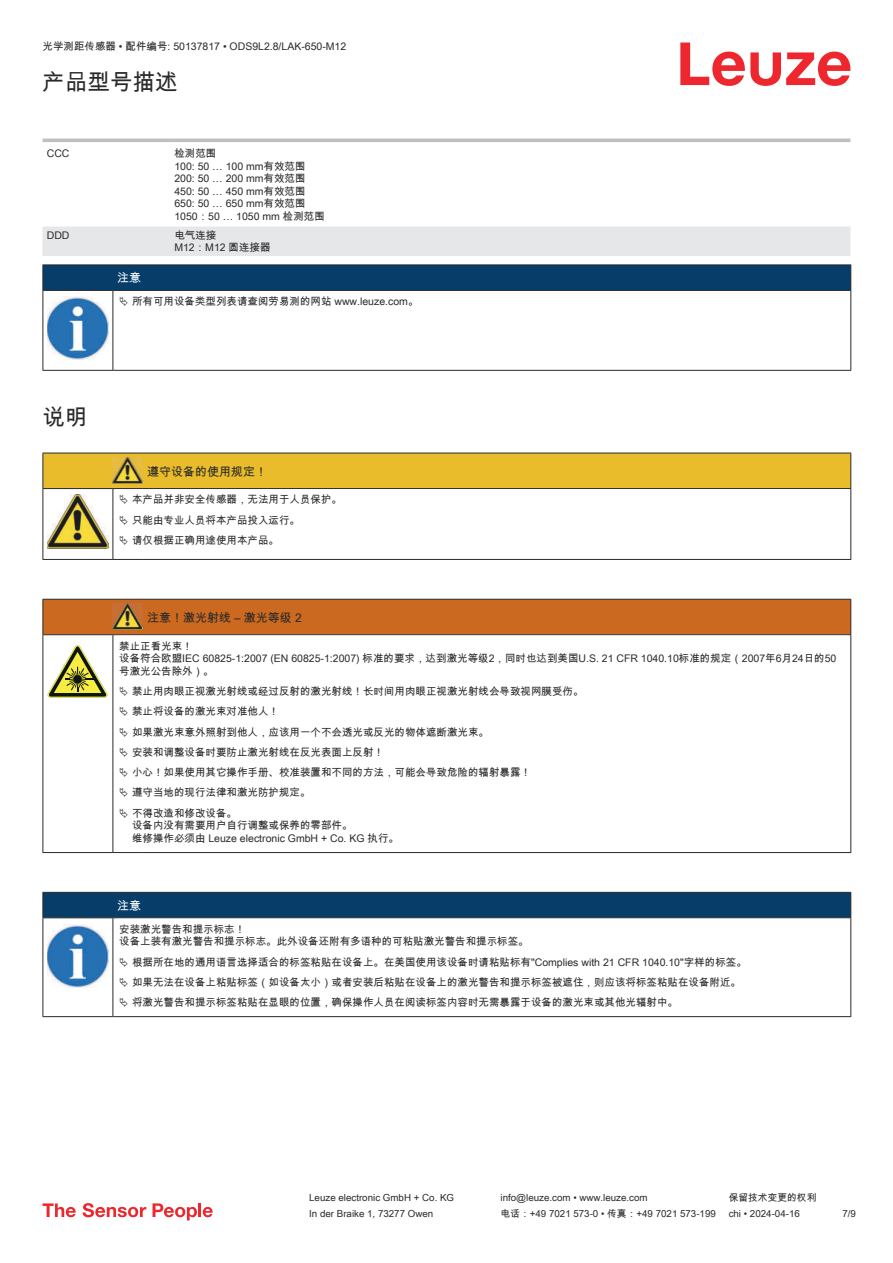
<style>
.page{position:relative;width:893px;height:1263px;background:#fff}
.page>*{position:absolute;margin:0;border:0;box-sizing:border-box;transform-origin:0 0}
.t1{font:22.5px "Arial Unicode MS";color:#2b292a}
.t2{font:12px "Arial Unicode MS";color:#2b292a}
.t3{font:12px "Arial Unicode MS";color:#fff}
.t4{font:10.5px/12.6px "Arial Unicode MS";color:#2b292a}
.t5{font:9.75px "Arial Unicode MS";color:#2b292a}
</style>
<div class="page">
<svg style="left:680px;top:43px;width:170px;height:43px"></svg>
<svg style="left:43px;top:138px;width:807px;height:1px"></svg>
<div style="left:43px;top:226px;width:807px;height:30px;background:#e6e7e9"></div>
<hr style="left:43px;top:139px;width:127px;height:3px;background:#bdbfc1">
<hr style="left:170px;top:139px;width:680px;height:3px;background:#bdbfc1">
<svg style="left:43px;top:1203px;width:33px;height:14px"></svg>
<svg style="left:83px;top:1203px;width:63px;height:14px"></svg>
<svg style="left:153px;top:1203px;width:44px;height:17px"></svg>
<hr style="left:198px;top:1203px;width:3px;height:14px;background:#ed272d">
<svg style="left:203px;top:1207px;width:10px;height:10px"></svg>
<svg style="left:44px;top:291px;width:806px;height:79px"></svg>
<hr style="left:43px;top:290px;width:70px;height:1px;background:#2b292a">
<div style="left:43px;top:265px;width:808px;height:25px;background:#063d69"></div>
<hr style="left:113px;top:290px;width:738px;height:1px;background:#2b292a">
<hr style="left:43px;top:291px;width:1px;height:75px;background:#2b292a">
<hr style="left:113px;top:291px;width:1px;height:75px;background:#2b292a">
<hr style="left:850px;top:291px;width:1px;height:75px;background:#2b292a">
<hr style="left:43px;top:370px;width:70px;height:1px;background:#2b292a">
<hr style="left:113px;top:370px;width:738px;height:1px;background:#2b292a">
<img style="left:47px;top:297px;width:61px;height:63px">
<div style="left:115px;top:291px;width:734px;height:21px;background:#fff"></div>
<hr style="left:43px;top:559px;width:70px;height:1px;background:#2b292a">
<hr style="left:113px;top:559px;width:30px;height:1px;background:#2b292a">
<hr style="left:143px;top:559px;width:708px;height:1px;background:#2b292a">
<div style="left:44px;top:600px;width:806px;height:34px;background:#ca691f"></div>
<svg style="left:44px;top:635px;width:806px;height:217px"></svg>
<hr style="left:43px;top:599px;width:70px;height:1px;background:#2b292a">
<hr style="left:43px;top:600px;width:1px;height:34px;background:#2b292a">
<hr style="left:43px;top:634px;width:70px;height:1px;background:#2b292a">
<hr style="left:113px;top:599px;width:30px;height:1px;background:#2b292a">
<hr style="left:113px;top:634px;width:30px;height:1px;background:#2b292a">
<hr style="left:143px;top:599px;width:708px;height:1px;background:#2b292a">
<hr style="left:850px;top:600px;width:1px;height:34px;background:#2b292a">
<hr style="left:143px;top:634px;width:708px;height:1px;background:#2b292a">
<hr style="left:43px;top:635px;width:1px;height:213px;background:#2b292a">
<hr style="left:113px;top:635px;width:1px;height:213px;background:#2b292a">
<hr style="left:850px;top:635px;width:1px;height:213px;background:#2b292a">
<hr style="left:43px;top:852px;width:70px;height:1px;background:#2b292a">
<hr style="left:113px;top:852px;width:30px;height:1px;background:#2b292a">
<hr style="left:143px;top:852px;width:708px;height:1px;background:#2b292a">
<img style="left:113px;top:603px;width:30px;height:27px">
<svg style="left:47px;top:645px;width:60px;height:53px"></svg>
<svg style="left:115px;top:636px;width:734px;height:212px"></svg>
<svg style="left:44px;top:918px;width:806px;height:98px"></svg>
<div style="left:43px;top:892px;width:808px;height:26px;background:#063d69"></div>
<hr style="left:113px;top:917px;width:738px;height:1px;background:#2b292a">
<hr style="left:43px;top:918px;width:1px;height:94px;background:#2b292a">
<hr style="left:113px;top:918px;width:1px;height:94px;background:#2b292a">
<hr style="left:850px;top:918px;width:1px;height:94px;background:#2b292a">
<hr style="left:43px;top:1016px;width:70px;height:1px;background:#2b292a">
<hr style="left:113px;top:1016px;width:738px;height:1px;background:#2b292a">
<img style="left:47px;top:924px;width:61px;height:63px">
<svg style="left:115px;top:919px;width:734px;height:93px"></svg>
<svg style="left:43px;top:453px;width:808px;height:106px"></svg>
<svg style="left:120px;top:687px;width:8px;height:9px"></svg>
<svg style="left:120px;top:707px;width:8px;height:9px"></svg>
<svg style="left:120px;top:727px;width:8px;height:9px"></svg>
<svg style="left:120px;top:747px;width:8px;height:10px"></svg>
<svg style="left:120px;top:768px;width:8px;height:9px"></svg>
<svg style="left:120px;top:788px;width:8px;height:9px"></svg>
<svg style="left:120px;top:808px;width:8px;height:10px"></svg>
<svg style="left:120px;top:957px;width:8px;height:9px"></svg>
<svg style="left:120px;top:977px;width:8px;height:10px"></svg>
<svg style="left:120px;top:998px;width:8px;height:9px"></svg>
<p class="t4" style="left:43px;top:40px;width:305px">光学测距传感器 • 配件编号: 50137817 • ODS9L2.8/LAK-650-M12</p>
<h1 class="t1" style="left:43px;top:66px;width:136px">产品型号描述</h1>
<p class="t4" style="left:47px;top:147px;width:24px">CCC</p>
<p class="t4" style="left:174px;top:147px;width:152px">检测范围<br>100: 50 … 100 mm有效范围<br>200: 50 … 200 mm有效范围<br>450: 50 … 450 mm有效范围<br>650: 50 … 650 mm有效范围<br>1050：50 … 1050 mm 检测范围</p>
<p class="t4" style="left:47px;top:230px;width:24px">DDD</p>
<p class="t4" style="left:174px;top:228px;width:98px">电气连接<br>M12：M12 圆连接器</p>
<p class="t3" style="left:117px;top:269px;width:25px">注意</p>
<p class="t4" style="left:132px;top:295px;width:288px">所有可用设备类型列表请查阅劳易测的网站 www.leuze.com。</p>
<h1 class="t1" style="left:43px;top:401px;width:46px">说明</h1>
<p class="t2" style="left:147px;top:463px;width:121px">遵守设备的使用规定！</p>
<p class="t4" style="left:132px;top:489px;width:211px;line-height:20.2px">本产品并非安全传感器，无法用于人员保护。只能由专业人员将本产品投入运行。<br>请仅根据正确用途使用本产品。</p>
<p class="t2" style="left:147px;top:609px;width:156px">注意！激光射线 – 激光等级 2</p>
<p class="t4" style="left:119px;top:639px;width:719px">禁止正看光束！<br>设备符合欧盟IEC 60825-1:2007 (EN 60825-1:2007) 标准的要求，达到激光等级2，同时也达到美国U.S. 21 CFR 1040.10标准的规定（2007年6月24日的50号激光公告除外）。</p>
<p class="t4" style="left:132px;top:681px;width:453px;line-height:20.2px">禁止用肉眼正视激光射线或经过反射的激光射线！长时间用肉眼正视激光射线会导致视网膜受伤。禁止将设备的激光束对准他人！<br>如果激光束意外照射到他人，应该用一个不会透光或反光的物体遮断激光束。<br>安装和调整设备时要防止激光射线在反光表面上反射！<br>小心！如果使用其它操作手册、校准装置和不同的方法，可能会导致危险的辐射暴露！<br>遵守当地的现行法律和激光防护规定。<br>不得改造和修改设备。</p>
<p class="t4" style="left:132px;top:819px;width:268px">设备内没有需要用户自行调整或保养的零部件。<br>维修操作必须由 Leuze electronic GmbH + Co. KG 执行。</p>
<p class="t3" style="left:117px;top:897px;width:25px">注意</p>
<p class="t4" style="left:119px;top:922px;width:411px">安装激光警告和提示标志！<br>设备上装有激光警告和提示标志。此外设备还附有多语种的可粘贴激光警告和提示标签。</p>
<p class="t4" style="left:132px;top:951px;width:616px;line-height:20.2px">根据所在地的通用语言选择适合的标签粘贴在设备上。在美国使用该设备时请粘贴标有"Complies with 21 CFR 1040.10"字样的标签。如果无法在设备上粘贴标签（如设备太小）或者安装后粘贴在设备上的激光警告和提示标签被遮住，则应该将标签粘贴在设备附近。将激光警告和提示标签粘贴在显眼的位置，确保操作人员在阅读标签内容时无需暴露于设备的激光束或其他光辐射中。</p>
<p class="t5" style="left:309px;top:1191px;width:146px">Leuze electronic GmbH + Co. KG</p>
<p class="t5" style="left:501px;top:1191px;width:149px">info@leuze.com • www.leuze.com</p>
<p class="t5" style="left:729px;top:1191px;width:89px">保留技术变更的权利</p>
<p class="t5" style="left:309px;top:1206px;width:126px">In der Braike 1, 73277 Owen</p>
<p class="t5" style="left:501px;top:1206px;width:217px">电话：+49 7021 573-0 • 传真：+49 7021 573-199</p>
<p class="t5" style="left:729px;top:1206px;width:73px">chi • 2024-04-16</p>
<p class="t5" style="left:842px;top:1206px;width:15px">7/9</p>
</div>
